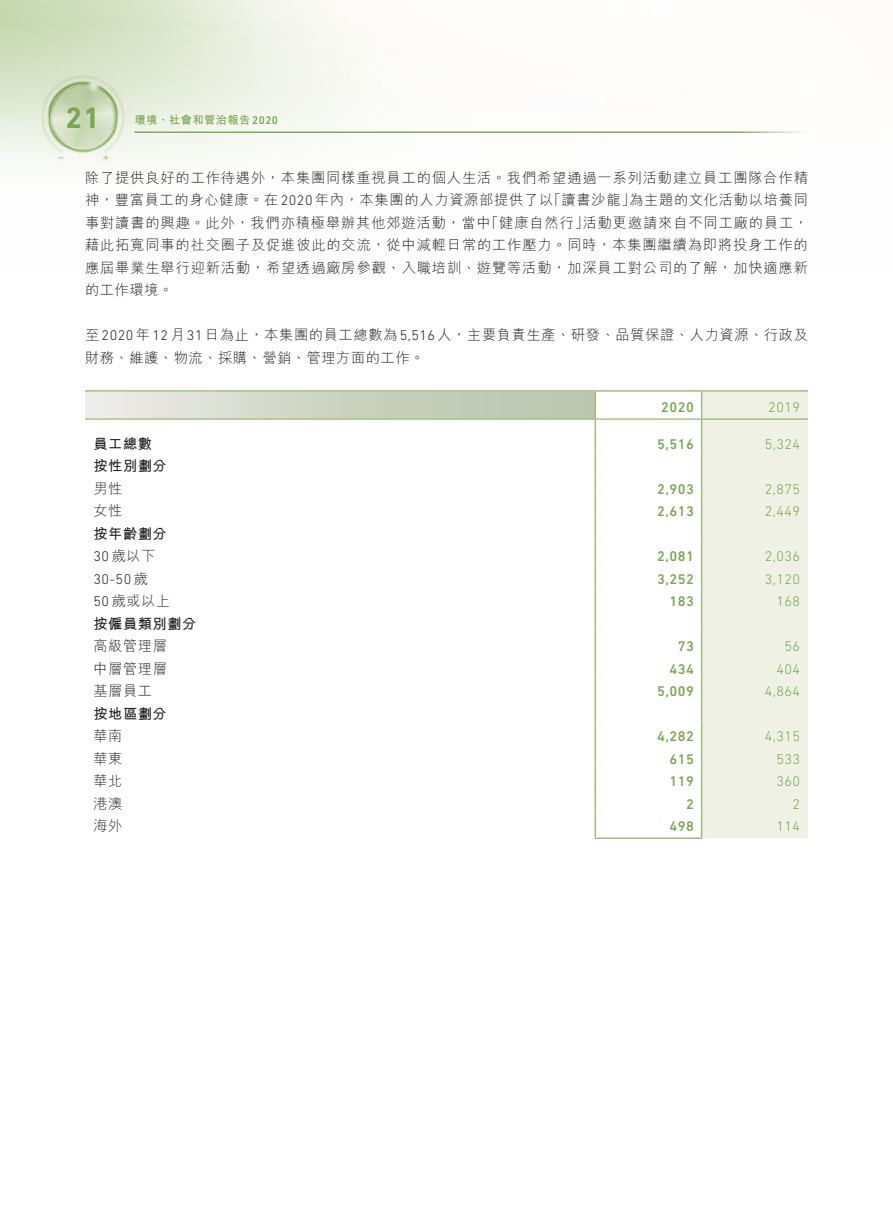
<style>
.page{position:relative;width:893px;height:1212px;background:#fff}
.page>*{position:absolute;margin:0;border:0;box-sizing:border-box;transform-origin:0 0}
.t1{font:700 30px "DIN Next LT Pro";color:#7aa752}
._1__內文{font:300 14.25px/22.5px "M Hei HK";letter-spacing:.06em;color:#231f20}
._1__內文-2{font:300 14.25px "DIN Next LT Pro";letter-spacing:.035em;color:#7aa752}
._1__內文-3{font:500 14.25px "DIN Next LT Pro";letter-spacing:.035em;color:#7aa752}
._1__內文-4{font:700 14.25px "M Hei HK";letter-spacing:.035em;color:#231f20}
._1__內文-5{font:300 14.25px "DIN Next LT Pro";color:#231f20}
.t2{font:700 11.25px "M Hei HK";letter-spacing:.035em;color:#7aa752}
.s1{font-family:"DIN Next LT Pro";font-weight:500}
.s2{font-family:"DIN Next LT Pro"}
.s3{font-family:"M Hei HK"}
</style>
<div class="page">
<img style="left:34px;top:63px;width:98px;height:109px">
<hr style="left:134px;top:131px;width:674px;height:2px;background:#81ac5b">
<svg style="left:87px;top:79px;width:14px;height:14px"></svg>
<svg style="left:85px;top:392px;width:723px;height:445px"></svg>
<hr style="left:595px;top:837px;width:107px;height:2px;background:#9cbd7c">
<hr style="left:85px;top:390px;width:510px;height:2px;background:#9cbd7c">
<hr style="left:595px;top:390px;width:107px;height:2px;background:#9cbd7c">
<hr style="left:702px;top:390px;width:106px;height:2px;background:#9cbd7c">
<hr style="left:85px;top:419px;width:510px;height:1px;background:#7aa752">
<hr style="left:596px;top:419px;width:105px;height:1px;background:#7aa752">
<hr style="left:702px;top:419px;width:106px;height:1px;background:#7aa752">
<h1 class="t1" style="left:66px;top:100px;width:36px">21</h1>
<p class="t2" style="left:134px;top:112px;width:145px">環境、社會和管治報告<span class="s1">2020</span></p>
<p class="_1__內文" style="left:85px;top:166px;width:724px;text-align:right">除了提供良好的工作待遇外，本集團同樣重視員工的個人生活。我們希望通過一系列活動建立員工團隊合作精為主題的文化活動以培養同</p>
<p class="_1__內文" style="left:547px;top:189px;width:90px">「讀書沙龍」</p>
<p class="_1__內文" style="left:85px;top:189px;width:470px">神，豐富員工的身心健康。在<span class="s2">2020</span>年內，本集團的人力資源部提供了以</p>
<p class="_1__內文" style="left:85px;top:211px;width:724px">事對讀書的興趣。此外，我們亦積極舉辦其他郊遊活動，當中<br>藉此拓寬同事的社交圈子及促進彼此的交流，從中減輕日常的工作壓力。同時，本集團繼續為即將投身工作的應屆畢業生舉行迎新活動，希望透過廠房參觀、入職培訓、遊覽等活動，加深員工對公司的了解，加快適應新的工作環境。</p>
<p class="_1__內文" style="left:85px;top:324px;width:724px">至<span class="s2">2020</span>年<span class="s2">12</span>月<span class="s2">31</span>日為止，本集團的員工總數為<span class="s2">5,516</span>人，主要負責生產、研發、品質保證、人力資源、行政及財務、維護、物流、採購、營銷、管理方面的工作。</p>
<p class="_1__內文-2" style="left:768px;top:399px;width:33px">2019</p>
<p class="_1__內文" style="left:484px;top:211px;width:106px">「健康自然行」</p>
<p class="_1__內文" style="left:583px;top:211px;width:227px">活動更邀請來自不同工廠的員工，</p>
<p class="_1__內文-3" style="left:661px;top:399px;width:34px">2020</p>
<p class="_1__內文-4" style="left:94px;top:433px;width:60px">員工總數</p>
<p class="_1__內文-4" style="left:94px;top:455px;width:75px">按性別劃分</p>
<p class="_1__內文-3" style="left:657px;top:435px;width:38px">5,516</p>
<p class="_1__內文-2" style="left:765px;top:436px;width:37px">5,324</p>
<p class="_1__內文" style="left:94px;top:477px;width:31px">男性</p>
<p class="_1__內文-3" style="left:657px;top:480px;width:38px">2,903</p>
<p class="_1__內文-2" style="left:765px;top:481px;width:37px">2,875</p>
<p class="_1__內文" style="left:94px;top:499px;width:31px">女性</p>
<p class="_1__內文-4" style="left:94px;top:523px;width:75px">按年齡劃分</p>
<p class="_1__內文-3" style="left:657px;top:503px;width:38px">2,613</p>
<p class="_1__內文-2" style="left:765px;top:503px;width:37px">2,449</p>
<p class="_1__內文" style="left:94px;top:544px;width:63px"><span class="s2">30</span>歲以下</p>
<p class="_1__內文-3" style="left:657px;top:548px;width:38px">2,081</p>
<p class="_1__內文-2" style="left:765px;top:548px;width:37px">2,036</p>
<p class="_1__內文-5" style="left:94px;top:571px;width:56px">30-50<span class="s3">歲</span></p>
<p class="_1__內文-3" style="left:657px;top:570px;width:38px">3,252</p>
<p class="_1__內文-2" style="left:765px;top:571px;width:37px">3,120</p>
<p class="_1__內文" style="left:94px;top:589px;width:78px"><span class="s2">50</span>歲或以上</p>
<p class="_1__內文-4" style="left:94px;top:613px;width:104px">按僱員類別劃分</p>
<p class="_1__內文-3" style="left:669px;top:593px;width:26px">183</p>
<p class="_1__內文-2" style="left:776px;top:593px;width:25px">168</p>
<p class="_1__內文" style="left:94px;top:634px;width:75px">高級管理層</p>
<p class="_1__內文-3" style="left:678px;top:638px;width:18px">73</p>
<p class="_1__內文-2" style="left:784px;top:638px;width:17px">56</p>
<p class="_1__內文" style="left:94px;top:657px;width:75px">中層管理層</p>
<p class="_1__內文-3" style="left:669px;top:660px;width:26px">434</p>
<p class="_1__內文-2" style="left:776px;top:661px;width:25px">404</p>
<p class="_1__內文" style="left:94px;top:679px;width:60px">基層員工</p>
<p class="_1__內文-4" style="left:94px;top:703px;width:75px">按地區劃分</p>
<p class="_1__內文-3" style="left:657px;top:683px;width:38px">5,009</p>
<p class="_1__內文-2" style="left:765px;top:683px;width:37px">4,864</p>
<p class="_1__內文" style="left:94px;top:724px;width:31px">華南</p>
<p class="_1__內文-3" style="left:657px;top:728px;width:38px">4,282</p>
<p class="_1__內文-2" style="left:765px;top:728px;width:37px">4,315</p>
<p class="_1__內文" style="left:94px;top:747px;width:31px">華東</p>
<p class="_1__內文-3" style="left:669px;top:750px;width:26px">615</p>
<p class="_1__內文-2" style="left:776px;top:751px;width:25px">533</p>
<p class="_1__內文" style="left:94px;top:769px;width:31px">華北</p>
<p class="_1__內文-3" style="left:669px;top:773px;width:26px">119</p>
<p class="_1__內文-2" style="left:776px;top:773px;width:25px">360</p>
<p class="_1__內文" style="left:94px;top:792px;width:31px">港澳</p>
<p class="_1__內文-3" style="left:686px;top:795px;width:9px">2</p>
<p class="_1__內文-2" style="left:793px;top:796px;width:9px">2</p>
<p class="_1__內文" style="left:94px;top:814px;width:31px">海外</p>
<p class="_1__內文-3" style="left:669px;top:818px;width:26px">498</p>
<p class="_1__內文-2" style="left:776px;top:818px;width:25px">114</p>
</div>
